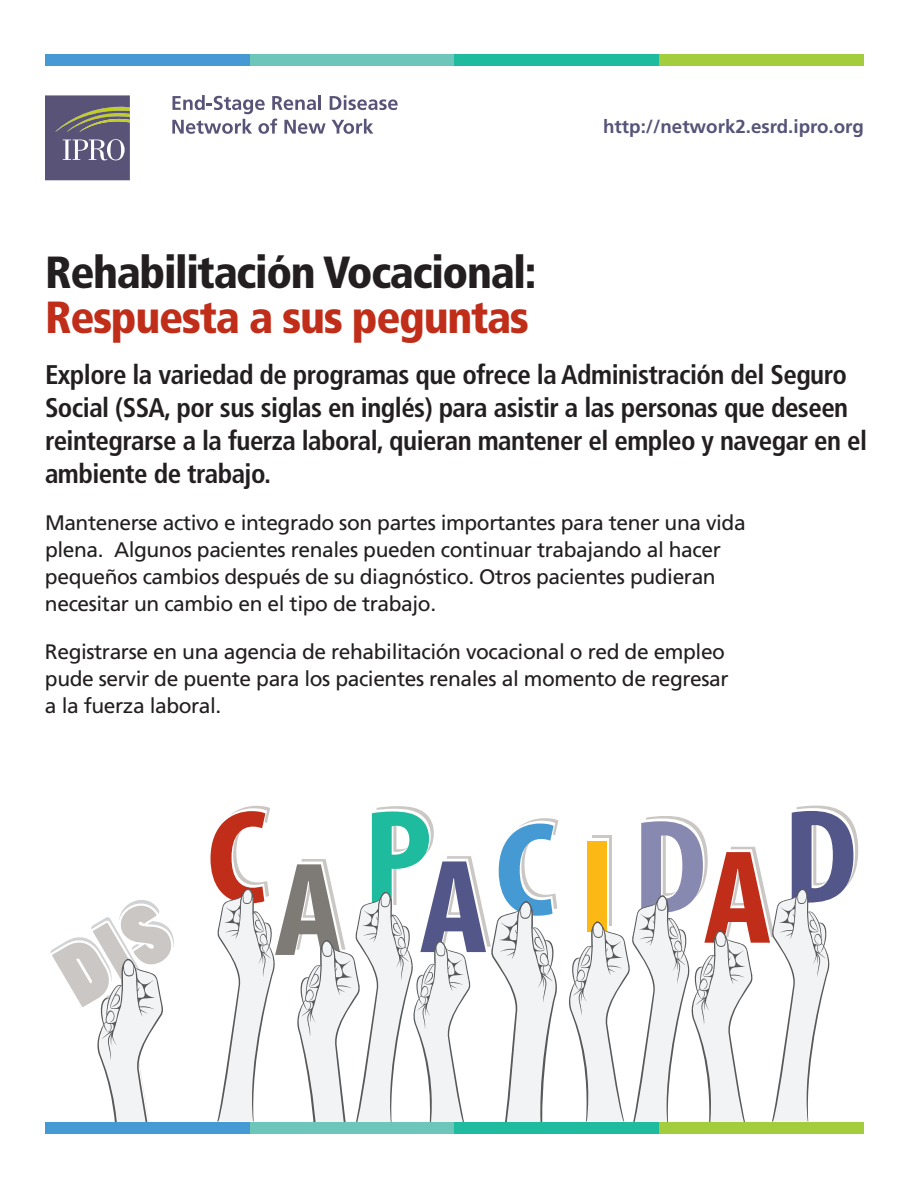
<style>
.page{position:relative;width:918px;height:1188px;background:#fff}
.page>*{position:absolute;margin:0;border:0;box-sizing:border-box;transform-origin:0 0}
.t1{font:900 condensed 45px "Frutiger LT Std";letter-spacing:-.03em;color:#231f20}
.t2{font:900 condensed 45px "Frutiger LT Std";letter-spacing:-.03em;color:#c02d19}
.t3{font:700 condensed 27px/33px "Frutiger LT Std";letter-spacing:-.02em;color:#231f20}
.t4{font:21px/27px "Frutiger LT Std";letter-spacing:-.02em;color:#231f20}
.t5{font:700 18.75px "Frutiger LT Std";color:#565478}
</style>
<div class="page">
<svg style="left:50px;top:900px;width:124px;height:221px"></svg>
<svg style="left:211px;top:806px;width:348px;height:315px"></svg>
<svg style="left:569px;top:806px;width:289px;height:315px"></svg>
<div style="left:45px;top:54px;width:205px;height:11px;background:#469ad4"></div>
<div style="left:250px;top:54px;width:204px;height:11px;background:#6cc7ba"></div>
<div style="left:454px;top:54px;width:205px;height:11px;background:#1fbb9e"></div>
<div style="left:659px;top:54px;width:205px;height:11px;background:#a3cd3c"></div>
<div style="left:45px;top:1123px;width:205px;height:11px;background:#469ad4"></div>
<div style="left:250px;top:1123px;width:204px;height:11px;background:#6cc7ba"></div>
<div style="left:454px;top:1123px;width:205px;height:11px;background:#1fbb9e"></div>
<div style="left:659px;top:1123px;width:205px;height:11px;background:#a3cd3c"></div>
<svg style="left:45px;top:95px;width:85px;height:85px;background:#6c667d"></svg>
<svg style="left:172px;top:95px;width:226px;height:39px"></svg>
<p class="t5" style="left:603px;top:119px;width:262px">http://network2.esrd.ipro.org</p>
<h1 class="t1" style="left:45px;top:254px;width:493px">Rehabilitación Vocacional:</h1>
<h1 class="t2" style="left:45px;top:299px;width:486px">Respuesta a sus peguntas</h1>
<p class="t3" style="left:45px;top:360px;width:824px">Explore la variedad de programas que ofrece la Administración del Seguro Social (SSA, por sus siglas en inglés) para asistir a las personas que deseen reintegrarse a la fuerza laboral, quieran mantener el empleo y navegar en el ambiente de trabajo.</p>
<p class="t4" style="left:45px;top:510px;width:702px">Mantenerse activo e integrado son partes importantes para tener una vida plena. Algunos pacientes renales pueden continuar trabajando al hacer pequeños cambios después de su diagnóstico. Otros pacientes pudieran necesitar un cambio en el tipo de trabajo.</p>
<p class="t4" style="left:45px;top:639px;width:685px">Registrarse en una agencia de rehabilitación vocacional o red de empleo pude servir de puente para los pacientes renales al momento de regresar a la fuerza laboral.</p>
</div>
